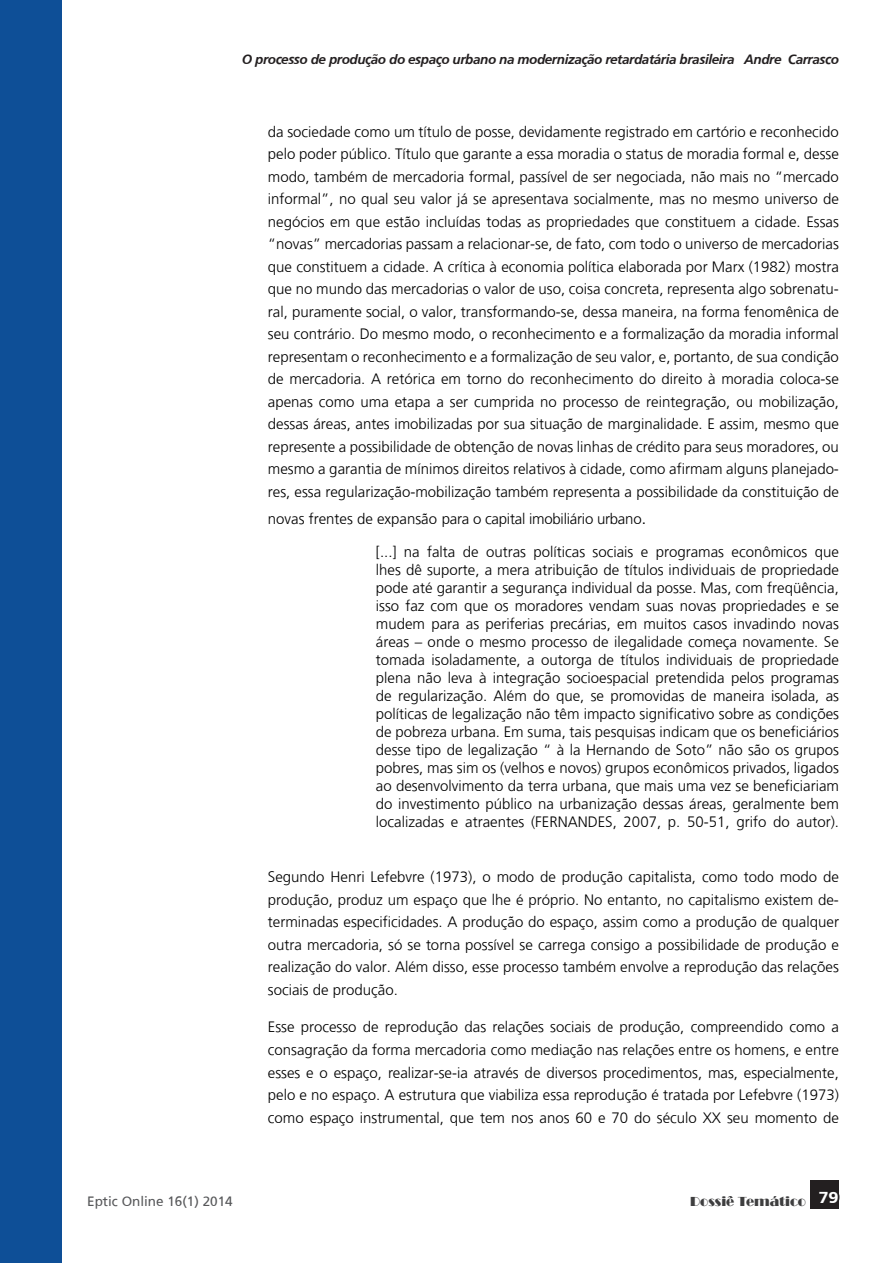
<style>
.page{position:relative;width:893px;height:1263px;background:#fff}
.page>*{position:absolute;margin:0;border:0;box-sizing:border-box;transform-origin:0 0}
.rev_artigo{font:300 15px/22.5px "Frutiger";color:#000;text-align:justify}
.rev_citaçao{font:300 15px/18px "Frutiger";color:#000;text-align:justify}
.t1{font:italic 700 13.5px "Frutiger";letter-spacing:-.03em;color:#231f20}
.t2{font:13.5px "Frutiger";color:#57585a}
.t3{font:13.5px "Broadway";color:#3e3e3f}
.s1{font-size:18px}
</style>
<div class="page">
<div style="left:811px;top:1180px;width:28px;height:29px;background:#231f20"></div>
<div style="left:0;top:0;width:62px;height:1263px;background:#0e4f97"></div>
<p class="t1" style="left:242px;top:52px;width:599px">O processo de produção do espaço urbano na modernização retardatária brasileira Andre Carrasco</p>
<p class="rev_artigo" style="left:268px;top:120px;width:573px">da sociedade como um título de posse, devidamente registrado em cartório e reconhecido pelo poder público. Título que garante a essa moradia o status de moradia formal e, desse modo, também de mercadoria formal, passível de ser negociada, não mais no “mercado informal”, no qual seu valor já se apresentava socialmente, mas no mesmo universo de negócios em que estão incluídas todas as propriedades que constituem a cidade. Essas “novas” mercadorias passam a relacionar-se, de fato, com todo o universo de mercadorias que constituem a cidade. A crítica à economia política elaborada por Marx (1982) mostra que no mundo das mercadorias o valor de uso, coisa concreta, representa algo sobrenatu&shy;ral, puramente social, o valor, transformando-se, dessa maneira, na forma fenomênica de seu contrário. Do mesmo modo, o reconhecimento e a formalização da moradia informal representam o reconhecimento e a formalização de seu valor, e, portanto, de sua condição de mercadoria. A retórica em torno do reconhecimento do direito à moradia coloca-se apenas como uma etapa a ser cumprida no processo de reintegração, ou mobilização, dessas áreas, antes imobilizadas por sua situação de marginalidade. E assim, mesmo que represente a possibilidade de obtenção de novas linhas de crédito para seus moradores, ou mesmo a garantia de mínimos direitos relativos à cidade, como afirmam alguns planejado&shy;res, essa regularização-mobilização também representa a possibilidade da constituição de</p>
<p class="rev_artigo" style="left:268px;top:507px;width:380px">novas frentes de expansão para o capital imobiliário urbano<span class="s1">.</span></p>
<p class="rev_citaçao" style="left:376px;top:543px;width:465px">[...] na falta de outras políticas sociais e programas econômicos que lhes dê suporte, a mera atribuição de títulos individuais de propriedade pode até garantir a segurança individual da posse. Mas, com freqüência, isso faz com que os moradores vendam suas novas propriedades e se mudem para as periferias precárias, em muitos casos invadindo novas áreas – onde o mesmo processo de ilegalidade começa novamente. Se tomada isoladamente, a outorga de títulos individuais de propriedade plena não leva à integração socioespacial pretendida pelos programas de regularização. Além do que, se promovidas de maneira isolada, as políticas de legalização não têm impacto significativo sobre as condições de pobreza urbana. Em suma, tais pesquisas indicam que os beneficiários desse tipo de legalização “ à la Hernando de Soto” não são os grupos pobres, mas sim os (velhos e novos) grupos econômicos privados, ligados ao desenvolvimento da terra urbana, que mais uma vez se beneficiariam do investimento público na urbanização dessas áreas, geralmente bem localizadas e atraentes (FERNANDES, 2007, p. 50-51, grifo do autor).</p>
<p class="rev_artigo" style="left:268px;top:866px;width:573px">Segundo Henri Lefebvre (1973), o modo de produção capitalista, como todo modo de produção, produz um espaço que lhe é próprio. No entanto, no capitalismo existem de&shy;terminadas especificidades. A produção do espaço, assim como a produção de qualquer outra mercadoria, só se torna possível se carrega consigo a possibilidade de produção e realização do valor. Além disso, esse processo também envolve a reprodução das relações sociais de produção.</p>
<p class="rev_artigo" style="left:268px;top:1016px;width:573px">Esse processo de reprodução das relações sociais de produção, compreendido como a consagração da forma mercadoria como mediação nas relações entre os homens, e entre esses e o espaço, realizar-se-ia através de diversos procedimentos, mas, especialmente, pelo e no espaço. A estrutura que viabiliza essa reprodução é tratada por Lefebvre (1973) como espaço instrumental, que tem nos anos 60 e 70 do século XX seu momento de</p>
<p class="t2" style="left:87px;top:1193px;width:147px">Eptic Online 16(1) 2014</p>
<p class="t3" style="left:690px;top:1194px;width:150px">Dossiê Temático <sup>79</sup></p>
</div>
